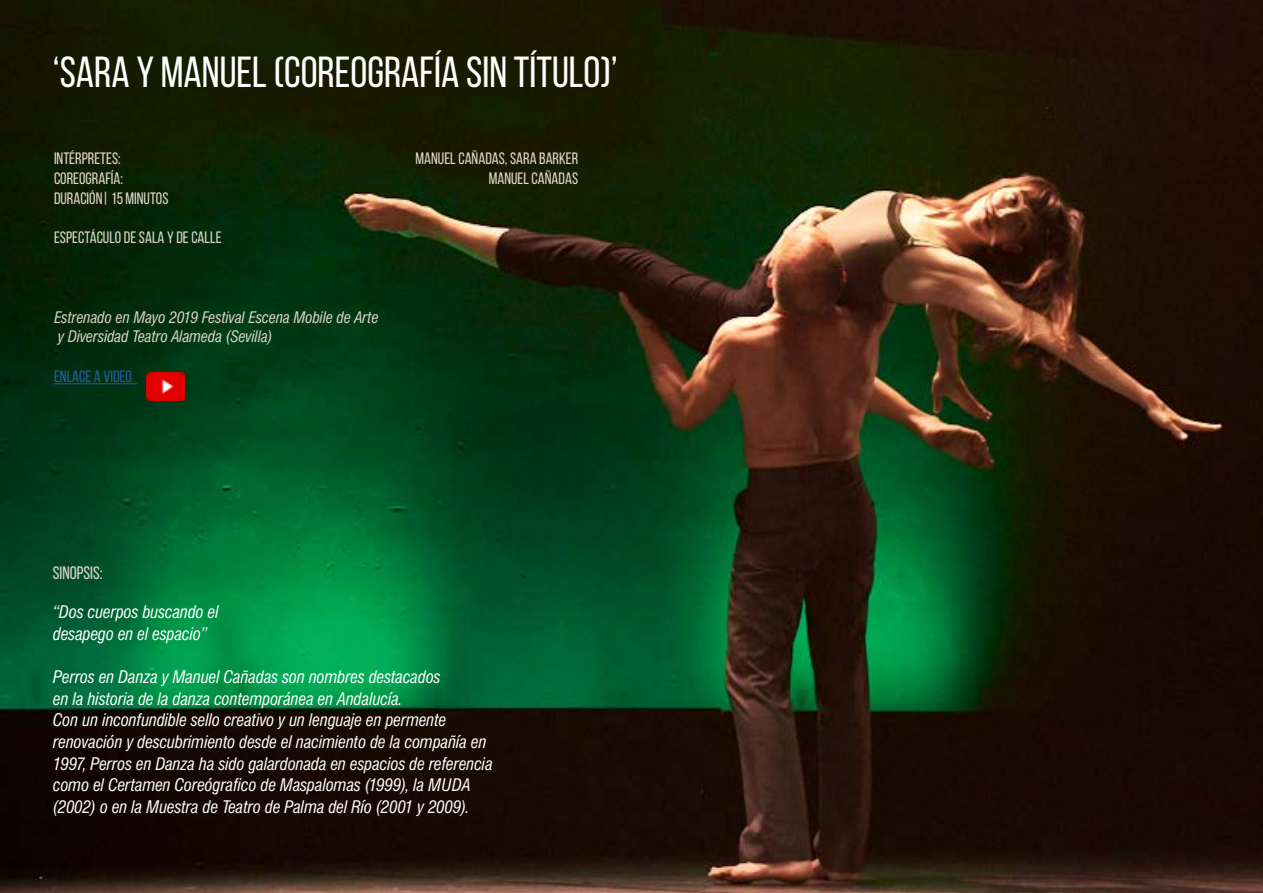
<style>
.page{position:relative;width:1263px;height:893px;background:#fff}
.page>*{position:absolute;margin:0;border:0;box-sizing:border-box;transform-origin:0 0}
.t1{font:43.5px "Bebas Neue";color:#fff}
.t2{font:italic 18px/21.6px "Helvetica Two BQ";color:#fff}
.t3{font:18px "Bebas Neue";color:#dfd4c9}
.t4{font:16.5px "Bebas Neue";color:#dfd4c9}
.t5{font:italic 16.5px/19.8px "Helvetica Two BQ";color:#dfd4c9}
.t6{font:16.5px "Bebas Neue";color:#235d9c}
</style>
<div class="page">
<img style="left:0;top:0;width:1263px;height:893px">
<hr style="left:54px;top:383px;width:83px;height:1px;background:#235d9c">
<img style="left:147px;top:372px;width:38px;height:28px">
<h1 class="t1" style="left:53px;top:48px;width:566px">‘SARA Y MANUEL (COREOGRAFÍA SIN TÍTULO)’</h1>
<p class="t4" style="left:54px;top:149px;width:68px">INTÉRPRETES:</p>
<p class="t4" style="left:416px;top:149px;width:164px">MANUEL CAÑADAS, SARA BARKER</p>
<p class="t4" style="left:54px;top:169px;width:71px">COREOGRAFÍA:</p>
<p class="t4" style="left:489px;top:169px;width:91px">MANUEL CAÑADAS</p>
<p class="t4" style="left:54px;top:189px;width:116px">DURACIÓN| 15 MINUTOS</p>
<p class="t4" style="left:54px;top:229px;width:169px">ESPECTÁCULO DE SALA Y DE CALLE</p>
<p class="t5" style="left:54px;top:307px;width:326px">Estrenado en Mayo 2019 Festival Escena Mobile de Arte y Diversidad Teatro Alameda (Sevilla)</p>
<p class="t6" style="left:54px;top:367px;width:79px">ENLACE A VIDEO</p>
<p class="t3" style="left:53px;top:563px;width:51px">SINOPSIS:</p>
<p class="t2" style="left:53px;top:601px;width:167px">“Dos cuerpos buscando el desapego en el espacio”</p>
<p class="t2" style="left:53px;top:666px;width:441px">Perros en Danza y Manuel Cañadas son nombres destacados<br>en la historia de la danza contemporánea en Andalucía.<br>Con un inconfundible sello creativo y un lenguaje en permente renovación y descubrimiento desde el nacimiento de la compañía en 1997, Perros en Danza ha sido galardonada en espacios de referencia como el Certamen Coreógrafico de Maspalomas (1999), la MUDA (2002) o en la Muestra de Teatro de Palma del Río (2001 y 2009).</p>
</div>
